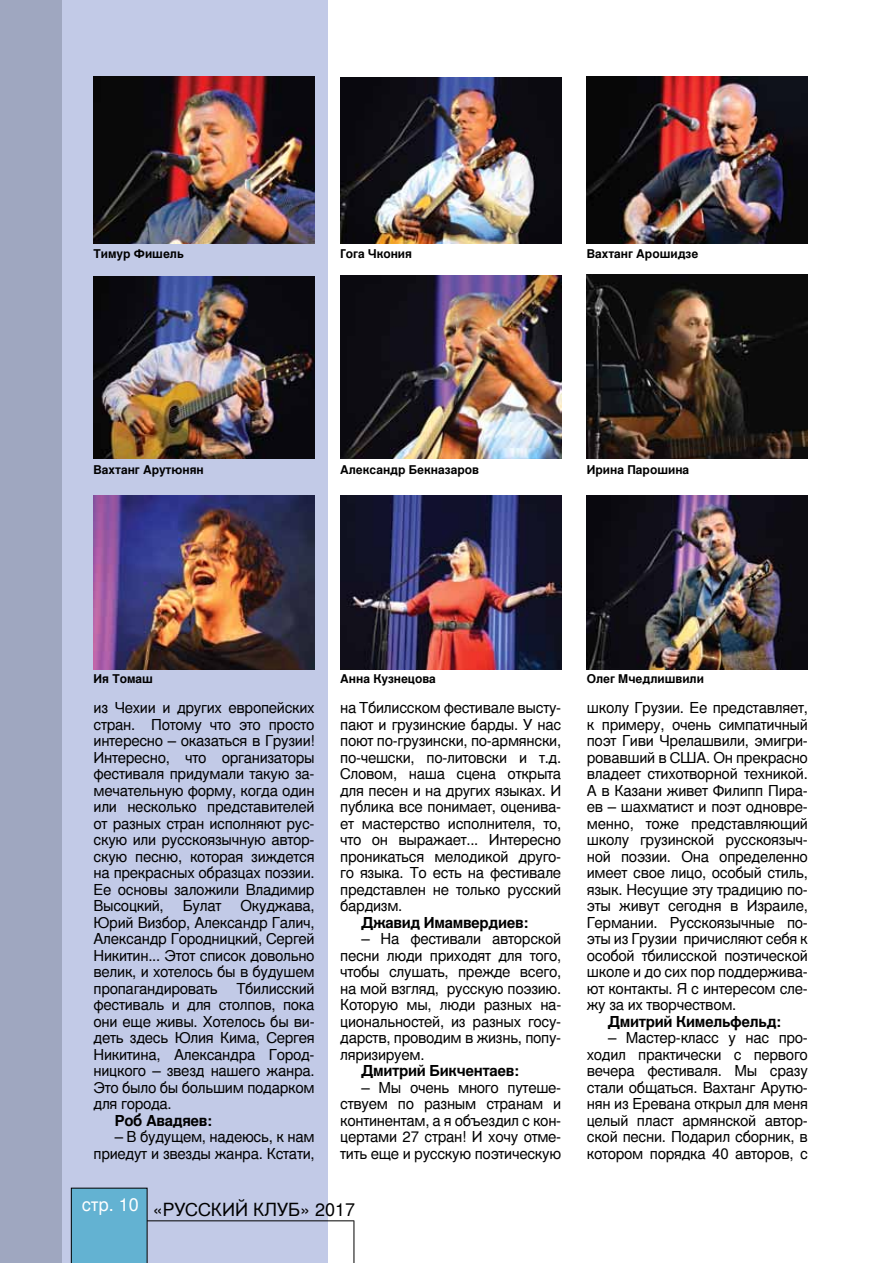
<style>
.page{position:relative;width:893px;height:1263px;background:#fff}
.page>*{position:absolute;margin:0;border:0;box-sizing:border-box;transform-origin:0 0}
.t1{font:18px "Nimbus San LCY";color:#000}
.t2{font:15px/16.5px "Nimbus San LCY";letter-spacing:-.02em;color:#000;text-align:justify}
.t3{font:700 15px "Nimbus San LCY";letter-spacing:-.02em;color:#000}
.t4{font:700 12px "Nimbus San LCY";color:#000}
</style>
<div class="page">
<div style="left:0;top:0;width:327px;height:1263px;background:#c2cae7"></div>
<div style="left:0;top:0;width:61px;height:1263px;background:#9fa7c0"></div>
<div style="left:71px;top:1188px;width:76px;height:75px;background:#63b2d2"></div>
<hr style="left:147px;top:1220px;width:207px;height:1px;background:#000">
<hr style="left:354px;top:1220px;width:1px;height:43px;background:#000">
<img style="left:340px;top:77px;width:221px;height:167px">
<img style="left:94px;top:276px;width:221px;height:183px">
<img style="left:94px;top:77px;width:221px;height:167px">
<img style="left:340px;top:276px;width:221px;height:183px">
<img style="left:587px;top:275px;width:221px;height:184px">
<img style="left:94px;top:495px;width:221px;height:175px">
<img style="left:587px;top:77px;width:221px;height:167px">
<img style="left:587px;top:495px;width:221px;height:175px">
<img style="left:340px;top:495px;width:221px;height:175px">
<p class="t4" style="left:94px;top:247px;width:92px">Тимур Фишель</p>
<p class="t4" style="left:340px;top:247px;width:73px">Гога Чкония</p>
<p class="t4" style="left:587px;top:247px;width:113px">Вахтанг Арошидзе</p>
<p class="t4" style="left:94px;top:463px;width:112px">Вахтанг Арутюнян</p>
<p class="t4" style="left:340px;top:463px;width:140px">Александр Бекназаров</p>
<p class="t4" style="left:587px;top:463px;width:104px">Ирина Парошина</p>
<p class="t4" style="left:94px;top:672px;width:61px">Ия Томаш</p>
<p class="t2" style="left:94px;top:700px;width:223px">из Чехии и других европейских стран. П отому что это просто интересно – оказаться в Грузии!<br>И нтересно, что организаторы фестиваля придумали такую за&shy;мечательную форму, когда один или несколько представителей от разных стран исполняют рус&shy;скую или русскоязычную автор&shy;скую песню, которая зиждется на прекрасных образцах поэзии.<br>Ее основы заложили Владимир Высоцкий,</p>
<p class="t2" style="left:94px;top:898px;width:223px;text-indent:147px">Окуджава, Юрий Визбор, Александр Галич, Александр Городницкий, Сергей Н икитин... Этот список довольно велик, и хотелось бы в будушем пропагандировать</p>
<p class="t2" style="left:183px;top:898px;width:40px">Булат</p>
<p class="t2" style="left:94px;top:980px;width:223px;text-indent:143px">Тбилисский фестиваль и для столпов, пока они еще живы. Хотелось бы ви&shy;деть здесь Юлия Кима, Сергея Н икитина, Александра Город&shy;ницкого – звезд нашего жанра.<br>Это было бы большим подарком для города.</p>
<p class="t3" style="left:115px;top:1112px;width:99px">Роб Авадяев:</p>
<p class="t2" style="left:94px;top:1129px;width:223px;text-align:right">– В будущем, надеюсь, к нам приедут и звезды жанра. Кстати,</p>
<p class="t4" style="left:340px;top:672px;width:97px">Анна Кузнецова</p>
<p class="t2" style="left:340px;top:700px;width:223px;text-align:left">на Тбилисском фестивале высту&shy;пают и грузинские барды. У нас поют по-грузински, по-армянски, по-чешски, по-литовски и т.д.<br>Словом, наша сцена открыта для песен и на других языках. И публика все понимает, оценива&shy;ет мастерство исполнителя, то, что он выражает... И нтересно проникаться мелодикой друго&shy;го языка. То есть на фестивале представлен не только русский бардизм.</p>
<p class="t3" style="left:361px;top:914px;width:168px">Джавид Имамвердиев:</p>
<p class="t2" style="left:340px;top:931px;width:223px;text-indent:21px">– Н а фестивали авторской песни люди приходят для того, чтобы слушать, прежде всего, на мой взгляд, русскую поэзию.<br>Которую мы, люди разных на&shy;циональностей, из разных госу&shy;дарств, проводим в жизнь, попу&shy;ляризируем.</p>
<p class="t3" style="left:361px;top:1062px;width:159px">Дмитрий Бикчентаев:</p>
<p class="t2" style="left:340px;top:1079px;width:223px;text-indent:21px">– Мы очень много путеше&shy;ствуем по разным странам и континентам, а я объездил с кон&shy;цертами 27 стран! И хочу отме&shy;тить еще и русскую поэтическую</p>
<p class="t1" style="left:82px;top:1199px;width:94px"><sup>стр.</sup> <sup>10</sup> «РУССКИЙ</p>
<p class="t1" style="left:253px;top:1199px;width:13px">КЛУБ</p>
<p class="t1" style="left:300px;top:1199px;width:57px">» 2017</p>
<p class="t4" style="left:587px;top:672px;width:119px">Олег Мчедлишвили</p>
<p class="t2" style="left:587px;top:700px;width:223px">школу Грузии. Ее представляет, к примеру, очень симпатичный поэт Гиви Чрелашвили, эмигри&shy;ровавший в США</p>
<p class="t2" style="left:587px;top:749px;width:223px;text-indent:119px">. Он прекрасно владеет стихотворной техникой.<br>А в Казани живет Филипп П ира&shy;ев – шахматист и поэт одновре&shy;менно, тоже представляющий школу грузинской русскоязыч&shy;ной поэзии. Она определенно имеет свое лицо, особый стиль, язык. Несущие эту традицию по&shy;эты живут сегодня в Израиле, Германии. Русскоязычные по&shy;эты из Грузии причисляют себя к особой тбилисской поэтической школе и до сих пор поддержива&shy;ют контакты. Я с интересом сле&shy;жу за их творчеством.</p>
<p class="t3" style="left:608px;top:1013px;width:175px">Дмитрий Кимельфельд:</p>
<p class="t2" style="left:587px;top:1030px;width:223px;text-indent:21px">– Мастер-класс у нас про&shy;ходил практически с первого вечера фестиваля. Мы сразу стали общаться. Вахтанг Арутю&shy;нян из Еревана открыл для меня целый пласт армянской автор&shy;ской песни. Подарил сборник, в котором порядка 40 авторов, с</p>
</div>
